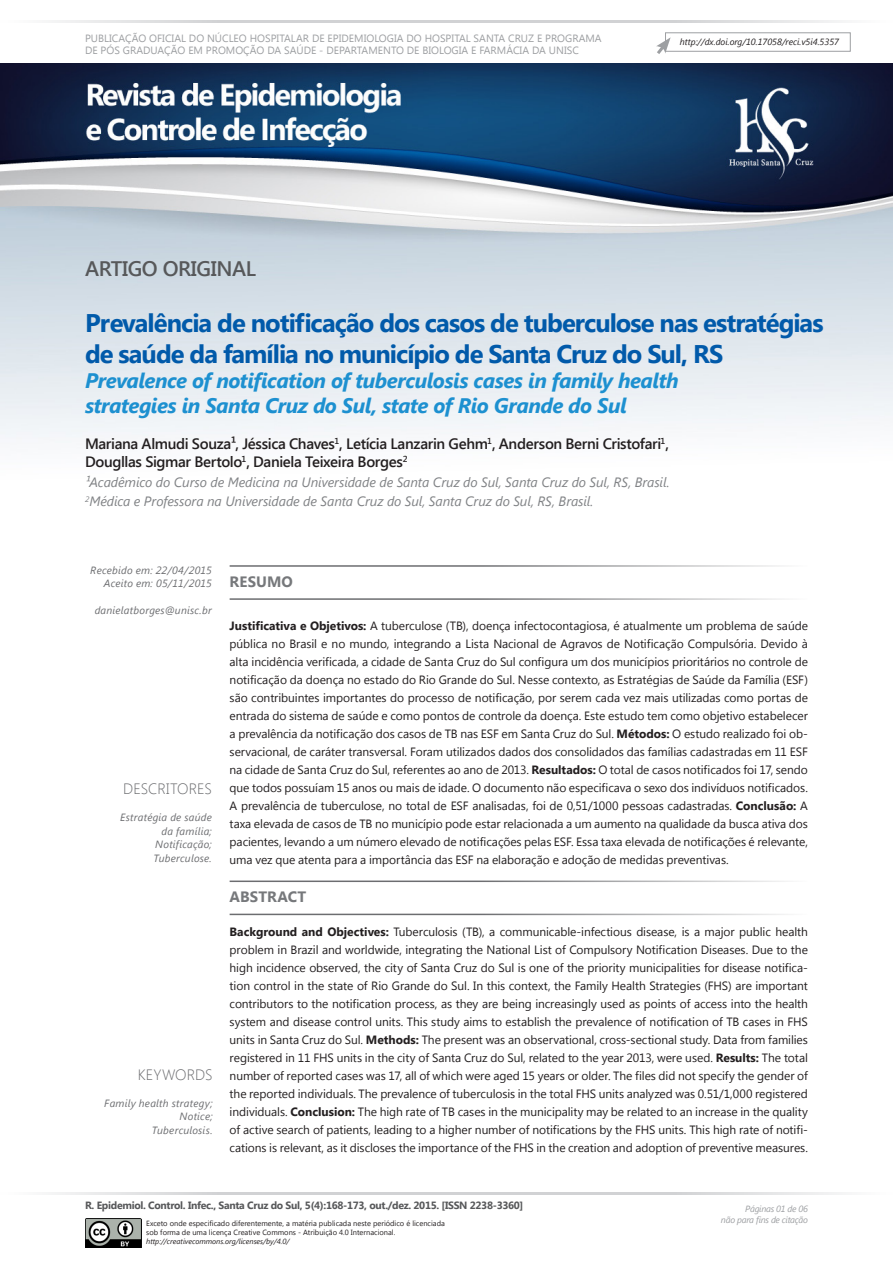
<style>
.page{position:relative;width:893px;height:1263px;background:#fff}
.page>*{position:absolute;margin:0;border:0;box-sizing:border-box;transform-origin:0 0}
.TÍTULOS{font:700 25.5px/30.6px "Segoe UI";letter-spacing:-.04em;color:#015aaa}
.títulos_textos{font:italic 700 21px "Segoe UI";letter-spacing:-.025em;color:#1d90d0}
.títulos_textos-2{font:600 21px "Segoe UI";letter-spacing:-.02em;color:#57585a}
.Nome_médico{font:600 15px "Segoe UI";letter-spacing:-.025em;color:#231f20}
.texto_ok{font:300 15px "Segoe UI";color:#6c6d70}
.SESSAO{font:700 15px "Segoe UI";letter-spacing:.005em;color:#76787b}
.Titulação_médicos_ok{font:italic 13.5px "Segoe UI";letter-spacing:-.005em;color:#808285}
.texto_ok-2{font:12px/18px "Segoe UI";letter-spacing:-.005em;color:#231f20;text-align:justify}
.texto_ok-3{font:italic 10.5px/13.5px "Segoe UI";letter-spacing:.025em;color:#6c6d70;text-align:right}
.t1{font:10.5px/12.6px "Segoe UI";color:#9d9fa2}
.t2{font:700 10.5px "Segoe UI";letter-spacing:-.03em;color:#57585a}
.t3{font:italic 9px "Segoe UI";color:#231f20}
.t4{font:italic 9px "Segoe UI";letter-spacing:-.03em;color:#9d9fa2}
.t5{font:7.5px/9px "Segoe UI";color:#231f20}
.t6{font:italic 7.5px "Segoe UI";color:#231f20}
.s1{font-weight:700}
</style>
<div class="page">
<hr style="left:0;top:1192px;width:447px;height:2px;background:#d1d2d4">
<hr style="left:446px;top:1192px;width:447px;height:2px;background:#d1d2d4">
<img style="left:0;top:64px;width:893px;height:379px">
<hr style="left:0;top:20px;width:446px;height:2px;background:#d1d2d4">
<hr style="left:446px;top:20px;width:447px;height:2px;background:#d1d2d4">
<hr style="left:230px;top:565px;width:578px;height:2px;background:#6c6d70">
<svg style="left:656px;top:37px;width:15px;height:17px"></svg>
<img style="left:85px;top:1218px;width:57px;height:29px">
<hr style="left:230px;top:880px;width:578px;height:2px;background:#6c6d70">
<hr style="left:230px;top:598px;width:578px;height:2px;background:#6c6d70">
<hr style="left:230px;top:914px;width:578px;height:1px;background:#6c6d70">
<p class="t1" style="left:85px;top:31px;width:518px">PUBLICAÇÃO OFICIAL DO NÚCLEO HOSPITALAR DE EPIDEMIOLOGIA DO HOSPITAL SANTA CRUZ E PROGRAMA<br>DE PÓS GRADUAÇÃO EM PROMOÇÃO DA SAÚDE - DEPARTAMENTO DE BIOLOGIA E FARMÁCIA DA UNISC</p>
<p class="t3" style="left:680px;top:35px;width:161px">http://dx.doi.org/10.17058/reci.v5i4.5357</p>
<p class="títulos_textos-2" style="left:85px;top:254px;width:172px">ARTIGO ORIGINAL</p>
<p class="TÍTULOS" style="left:85px;top:306px;width:740px">Prevalência de notificação dos casos de tuberculose nas estratégias de saúde da família no município de Santa Cruz do Sul, RS</p>
<p class="títulos_textos" style="left:85px;top:365px;width:595px">Prevalence of notification of tuberculosis cases in family health</p>
<p class="títulos_textos" style="left:85px;top:391px;width:543px">strategies in Santa Cruz do Sul, state of Rio Grande do Sul</p>
<p class="Nome_médico" style="left:85px;top:433px;width:585px">Mariana Almudi Souza¹, Jéssica Chaves<sup>1</sup>, Letícia Lanzarin Gehm<sup>1</sup>, Anderson Berni Cristofari<sup>1</sup>,</p>
<p class="Nome_médico" style="left:85px;top:451px;width:324px">Dougllas Sigmar Bertolo<sup>1</sup>, Daniela Teixeira Borges<sup>2</sup></p>
<p class="Titulação_médicos_ok" style="left:85px;top:472px;width:586px">¹Acadêmico do Curso de Medicina na Universidade de Santa Cruz do Sul, Santa Cruz do Sul, RS, Brasil.</p>
<p class="Titulação_médicos_ok" style="left:85px;top:492px;width:510px"><sup>2</sup>Médica e Professora na Universidade de Santa Cruz do Sul, Santa Cruz do Sul, RS, Brasil.</p>
<p class="texto_ok-3" style="left:90px;top:563px;width:123px">Recebido em: 22/04/2015</p>
<p class="texto_ok-3" style="left:104px;top:576px;width:110px">Aceito em: 05/11/2015</p>
<p class="texto_ok-3" style="left:95px;top:603px;width:119px">danielatborges@unisc.br</p>
<p class="texto_ok" style="left:123px;top:778px;width:90px">DESCRITORES</p>
<p class="texto_ok-3" style="left:120px;top:810px;width:93px">Estratégia de saúde</p>
<p class="texto_ok-3" style="left:162px;top:824px;width:52px">da família;</p>
<p class="texto_ok-3" style="left:155px;top:837px;width:58px">Notificação;</p>
<p class="texto_ok-3" style="left:154px;top:851px;width:60px">Tuberculose.</p>
<p class="texto_ok" style="left:138px;top:1064px;width:76px">KEYWORDS</p>
<p class="texto_ok-3" style="left:104px;top:1096px;width:110px">Family health strategy;<br>Notice;</p>
<p class="texto_ok-3" style="left:152px;top:1123px;width:62px">Tuberculosis.</p>
<p class="SESSAO" style="left:230px;top:571px;width:65px">RESUMO</p>
<p class="texto_ok-2" style="left:230px;top:616px;width:580px"><span class="s1">Justificativa e Objetivos:</span> A tuberculose (TB), doença infectocontagiosa, é atualmente um problema de saúde pública no Brasil e no mundo, integrando a Lista Nacional de Agravos de Notificação Compulsória. Devido à alta incidência verificada, a cidade de Santa Cruz do Sul configura um dos municípios prioritários no controle de notificação da doença no estado do Rio Grande do Sul. Nesse contexto, as Estratégias de Saúde da Família (ESF) são contribuintes importantes do processo de notificação, por serem cada vez mais utilizadas como portas de entrada do sistema de saúde e como pontos de controle da doença. Este estudo tem como objetivo estabelecer a prevalência da notificação dos casos de TB nas ESF em Santa Cruz do Sul. <span class="s1">Métodos:</span> O estudo realizado foi ob&shy;servacional, de caráter transversal. Foram utilizados dados dos consolidados das famílias cadastradas em 11 ESF na cidade de Santa Cruz do Sul, referentes ao ano de 2013. <span class="s1">Resultados:</span> O total de casos notificados foi 17, sendo que todos possuíam 15 anos ou mais de idade. O documento não especificava o sexo dos indivíduos notificados.<br>A prevalência de tuberculose, no total de ESF analisadas, foi de 0,51/1000 pessoas cadastradas. <span class="s1">Conclusão:</span> A taxa elevada de casos de TB no município pode estar relacionada a um aumento na qualidade da busca ativa dos pacientes, levando a um número elevado de notificações pelas ESF. Essa taxa elevada de notificações é relevante, uma vez que atenta para a importância das ESF na elaboração e adoção de medidas preventivas.</p>
<p class="SESSAO" style="left:230px;top:886px;width:78px">ABSTRACT</p>
<p class="texto_ok-2" style="left:230px;top:922px;width:580px"><span class="s1">Background and Objectives:</span> Tuberculosis (TB), a communicable-infectious disease, is a major public health problem in Brazil and worldwide, integrating the National List of Compulsory Notification Diseases. Due to the high incidence observed, the city of Santa Cruz do Sul is one of the priority municipalities for disease notifica&shy;tion control in the state of Rio Grande do Sul. In this context, the Family Health Strategies (FHS) are important contributors to the notification process, as they are being increasingly used as points of access into the health system and disease control units. This study aims to establish the prevalence of notification of TB cases in FHS units in Santa Cruz do Sul. <span class="s1">Methods:</span> The present was an observational, cross-sectional study. Data from families registered in 11 FHS units in the city of Santa Cruz do Sul, related to the year 2013, were used. <span class="s1">Results:</span> The total number of reported cases was 17, all of which were aged 15 years or older. The files did not specify the gender of the reported individuals. The prevalence of tuberculosis in the total FHS units analyzed was 0.51/1,000 registered individuals. <span class="s1">Conclusion:</span> The high rate of TB cases in the municipality may be related to an increase in the quality of active search of patients, leading to a higher number of notifications by the FHS units. This high rate of notifi&shy;cations is relevant, as it discloses the importance of the FHS in the creation and adoption of preventive measures.</p>
<p class="t2" style="left:85px;top:1198px;width:440px">R. Epidemiol. Control. Infec., Santa Cruz do Sul, 5(4):168-173, out./dez. 2015. [ISSN 2238-3360]</p>
<p class="t5" style="left:146px;top:1218px;width:300px">Exceto onde especificado diferentemente, a matéria publicada neste periódico é licenciada sob forma de uma licença Creative Commons - Atribuição 4.0 Internacional.</p>
<p class="t6" style="left:146px;top:1236px;width:145px">http://creativecommons.org/licenses/by/4.0/</p>
<p class="t4" style="left:745px;top:1203px;width:64px">Páginas 01 de 06</p>
<p class="t4" style="left:721px;top:1213px;width:88px">não para fins de citação</p>
</div>
